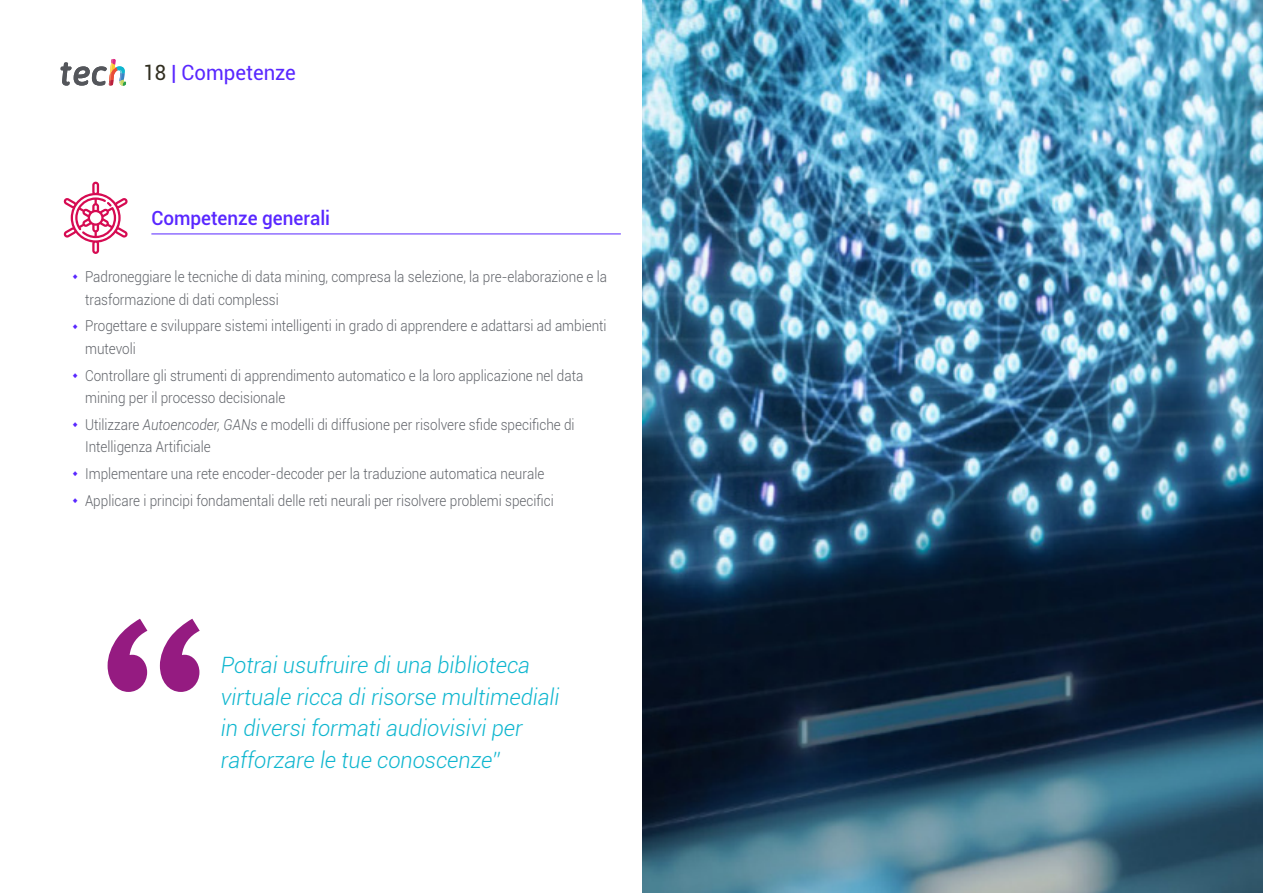
<style>
.page{position:relative;width:1263px;height:893px;background:#fff}
.page>*{position:absolute;margin:0;border:0;box-sizing:border-box;transform-origin:0 0}
.t1{font:italic 300 22.5px/31.5px "Roboto";color:#0fb6cf}
.t2{font:21px "Roboto";color:#5927ff}
.t3{font:500 19.5px "Roboto";color:#5927ff}
.t4{font:300 15px/22.5px "Roboto";color:#61646a;scale:.9 1}
.s1{color:#312e20}
.s2{font-style:italic}
</style>
<div class="page">
<hr style="left:151px;top:234px;width:470px;height:1px;background:#5927ff">
<svg style="left:63px;top:182px;width:65px;height:72px"></svg>
<img style="left:642px;top:0;width:621px;height:893px">
<svg style="left:108px;top:619px;width:92px;height:73px"></svg>
<svg style="left:61px;top:59px;width:65px;height:27px"></svg>
<h2 class="t2" style="left:144px;top:57px;width:154px"><span class="s1">18</span> | Competenze</h2>
<h3 class="t3" style="left:151px;top:204px;width:180px">Competenze generali</h3>
<p class="t4" style="left:85px;top:265px;width:582px">Padroneggiare le tecniche di data mining, compresa la selezione, la pre-elaborazione e la trasformazione di dati complessi</p>
<p class="t4" style="left:85px;top:314px;width:581px">Progettare e sviluppare sistemi intelligenti in grado di apprendere e adattarsi ad ambienti mutevoli</p>
<p class="t4" style="left:85px;top:364px;width:555px">Controllare gli strumenti di apprendimento automatico e la loro applicazione nel data mining per il processo decisionale</p>
<p class="t4" style="left:85px;top:413px;width:545px">Utilizzare <span class="s2">Autoencoder, GANs</span> e modelli di diffusione per risolvere sfide specifiche di<br>Intelligenza Artificiale</p>
<p class="t4" style="left:85px;top:460px;width:522px;line-height:26.7px">Implementare una rete encoder-decoder per la traduzione automatica neurale<br>Applicare i principi fondamentali delle reti neurali per risolvere problemi specifici</p>
<h1 class="t1" style="left:221px;top:649px;width:340px">Potrai usufruire di una biblioteca virtuale ricca di risorse multimediali in diversi formati audiovisivi per rafforzare le tue conoscenze”</h1>
</div>
